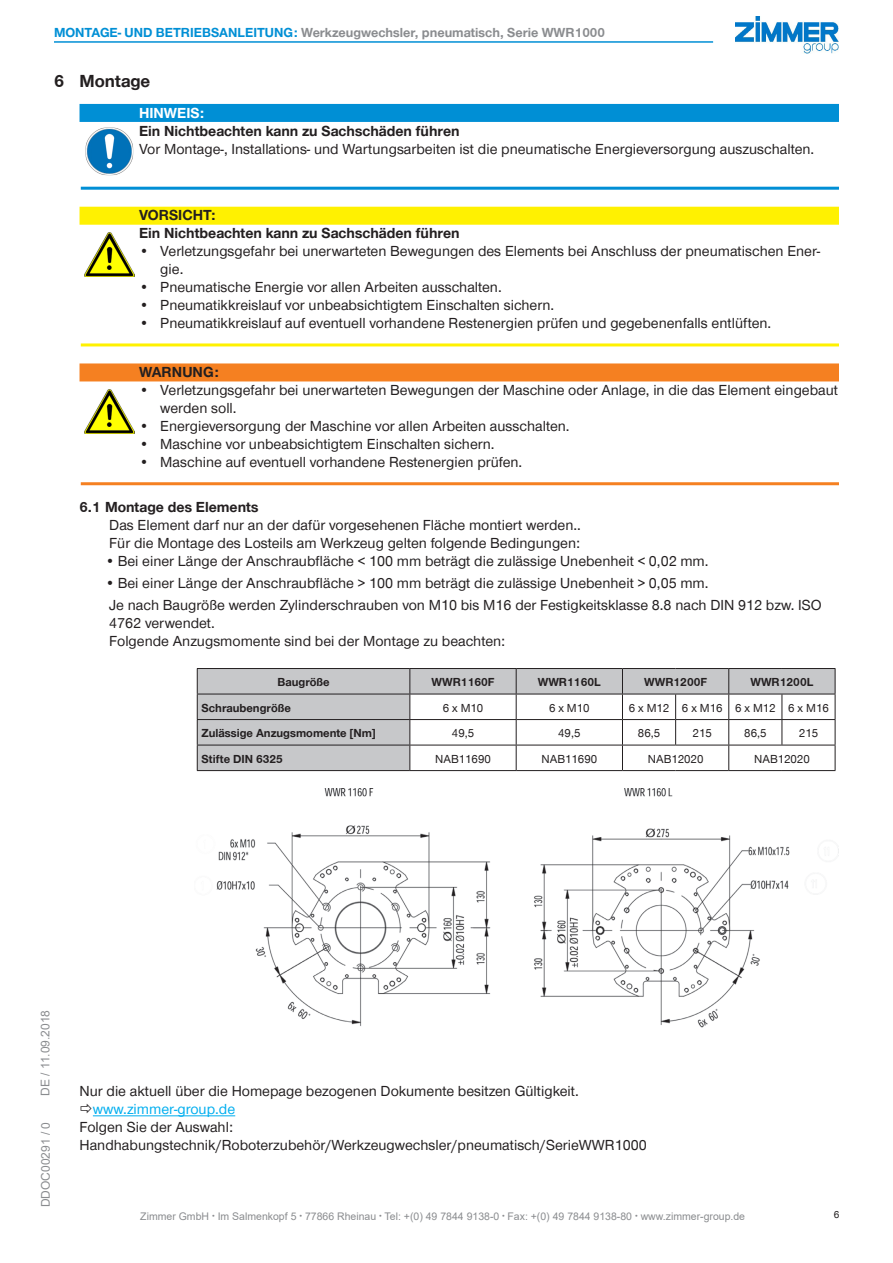
<style>
.page{position:relative;width:893px;height:1263px;background:#fff}
.page>*{position:absolute;margin:0;border:0;box-sizing:border-box;transform-origin:0 0}
.HHT_-_A4_-_Überschri{font:700 18px "Zimmer Group Sans";color:#231f20}
.HHT_-_A4_-_Text_2_10{font:15px/18px "Zimmer Group Sans";color:#231f20}
.HHT_-_A4_-_Text_1_10{font:15px "Zimmer Group Sans";color:#231f20}
.HHT_-_A4_-_HINWEIS_T{font:15px "Zimmer Group Sans";color:#231f20}
.HHT_-_A4_-_VORSICHT{font:700 15px "Zimmer Group Sans";color:#231f20}
.HHT_-_A4_-_HINWEIS_T-2{font:700 15px "Zimmer Group Sans";color:#231f20}
.HHT_-_A4_-Überschrif{font:700 15px "Zimmer Group Sans";color:#231f20}
.HHT_-_A4_-_Text_1_10-2{font:15px "Zimmer Group Sans";color:#00aeef}
.HHT_-_A4_-_HINWEIS_F{font:700 15px "Zimmer Group Sans";color:#fff}
.HHT_-_A4_-_WARNUNG_F{font:700 15px "Zimmer Group Sans";color:#231f20}
.t1{font:700 13.5px "Zimmer Group Sans";color:#8a8c8f}
.t2{font:700 12px "Zimmer Group Sans";color:#231f20}
.t3{font:12px "Zimmer Group Sans";color:#231f20}
.t4{font:12px "Arial";color:#8a8c8f}
.t5{font:10.5px "Arial";color:#8a8c8f}
.t6{font:10.5px "Zimmer Group Sans";color:#231f20}
.s1{color:#008fd5}
</style>
<div class="page">
<img style="left:735px;top:17px;width:104px;height:36px">
<hr style="left:54px;top:41px;width:659px;height:2px;background:#008fd5">
<div style="left:80px;top:104px;width:759px;height:18px;background:#008fd5"></div>
<div style="left:80px;top:207px;width:759px;height:18px;background:#fff101"></div>
<div style="left:80px;top:363px;width:759px;height:18px;background:#f58021"></div>
<hr style="left:93px;top:1115px;width:142px;height:1px;background:#00aeef">
<img style="left:86px;top:128px;width:47px;height:47px">
<hr style="left:81px;top:187px;width:758px;height:3px;background:#008fd5">
<img style="left:84px;top:233px;width:51px;height:43px">
<hr style="left:81px;top:343px;width:758px;height:3px;background:#fff101">
<img style="left:84px;top:389px;width:51px;height:44px">
<hr style="left:81px;top:482px;width:758px;height:3px;background:#f58021">
<svg style="left:197px;top:668px;width:639px;height:102px"></svg>
<hr style="left:197px;top:770px;width:213px;height:1px;background:#231f20">
<hr style="left:410px;top:770px;width:106px;height:1px;background:#231f20">
<hr style="left:516px;top:770px;width:106px;height:1px;background:#231f20">
<hr style="left:622px;top:770px;width:54px;height:1px;background:#231f20">
<hr style="left:676px;top:770px;width:53px;height:1px;background:#231f20">
<hr style="left:729px;top:770px;width:53px;height:1px;background:#231f20">
<hr style="left:782px;top:770px;width:53px;height:1px;background:#231f20">
<img style="left:216px;top:788px;width:623px;height:240px">
<p class="t1" style="left:54px;top:23px;width:553px"><span class="s1">MONTAGE- UND BETRIEBSANLEITUNG:</span> Werkzeugwechsler, pneumatisch, Serie WWR1000</p>
<p class="HHT_-_A4_-_Überschri" style="left:54px;top:69px;width:98px">6 Montage</p>
<p class="HHT_-_A4_-_HINWEIS_F" style="left:139px;top:103px;width:67px">HINWEIS:</p>
<p class="HHT_-_A4_-_HINWEIS_T-2" style="left:139px;top:121px;width:322px">Ein Nichtbeachten kann zu Sachschäden führen</p>
<p class="HHT_-_A4_-_HINWEIS_T" style="left:139px;top:139px;width:677px">Vor Montage-, Installations- und Wartungsarbeiten ist die pneumatische Energieversorgung auszuschalten.</p>
<p class="HHT_-_A4_-_VORSICHT" style="left:139px;top:205px;width:78px">VORSICHT:</p>
<p class="HHT_-_A4_-_VORSICHT" style="left:139px;top:223px;width:322px">Ein Nichtbeachten kann zu Sachschäden führen</p>
<p class="HHT_-_A4_-_Text_2_10" style="left:160px;top:242px;width:661px;text-indent:-21px">• Verletzungsgefahr bei unerwarteten Bewegungen des Elements bei Anschluss der pneumatischen Ener&shy;gie.</p>
<p class="HHT_-_A4_-_Text_2_10" style="left:139px;top:278px;width:364px">• Pneumatische Energie vor allen Arbeiten ausschalten.</p>
<p class="HHT_-_A4_-_Text_2_10" style="left:139px;top:296px;width:417px">• Pneumatikkreislauf vor unbeabsichtigtem Einschalten sichern.</p>
<p class="HHT_-_A4_-_Text_2_10" style="left:139px;top:314px;width:634px">• Pneumatikkreislauf auf eventuell vorhandene Restenergien prüfen und gegebenenfalls entlüften.</p>
<p class="HHT_-_A4_-_WARNUNG_F" style="left:139px;top:362px;width:81px">WARNUNG:</p>
<p class="HHT_-_A4_-_Text_2_10" style="left:160px;top:381px;width:679px;text-indent:-21px">• Verletzungsgefahr bei unerwarteten Bewegungen der Maschine oder Anlage, in die das Element eingebaut werden soll.</p>
<p class="HHT_-_A4_-_Text_2_10" style="left:139px;top:417px;width:432px">• Energieversorgung der Maschine vor allen Arbeiten ausschalten.</p>
<p class="HHT_-_A4_-_Text_2_10" style="left:139px;top:435px;width:357px">• Maschine vor unbeabsichtigtem Einschalten sichern.</p>
<p class="HHT_-_A4_-_Text_2_10" style="left:139px;top:453px;width:385px">• Maschine auf eventuell vorhandene Restenergien prüfen.</p>
<p class="HHT_-_A4_-Überschrif" style="left:80px;top:497px;width:180px">6.1 Montage des Elements</p>
<p class="HHT_-_A4_-_Text_2_10" style="left:109px;top:515px;width:473px">Das Element darf nur an der dafür vorgesehenen Fläche montiert werden..</p>
<p class="HHT_-_A4_-_Text_2_10" style="left:109px;top:533px;width:472px">Für die Montage des Losteils am Werkzeug gelten folgende Bedingungen:</p>
<p class="HHT_-_A4_-_Text_2_10" style="left:105px;top:551px;width:605px">• Bei einer Länge der Anschraubfläche &lt; 100 mm beträgt die zulässige Unebenheit &lt; 0,02 mm.</p>
<p class="HHT_-_A4_-_Text_2_10" style="left:105px;top:573px;width:605px">• Bei einer Länge der Anschraubfläche &gt; 100 mm beträgt die zulässige Unebenheit &gt; 0,05 mm.</p>
<p class="HHT_-_A4_-_Text_2_10" style="left:109px;top:596px;width:714px">Je nach Baugröße werden Zylinderschrauben von M10 bis M16 der Festigkeitsklasse 8.8 nach DIN 912 bzw. ISO<br>4762 verwendet.</p>
<p class="HHT_-_A4_-_Text_2_10" style="left:109px;top:632px;width:397px">Folgende Anzugsmomente sind bei der Montage zu beachten:</p>
<p class="t2" style="left:277px;top:674px;width:54px">Baugröße</p>
<p class="t2" style="left:432px;top:674px;width:64px">WWR1160F</p>
<p class="t2" style="left:538px;top:674px;width:65px">WWR1160L</p>
<p class="t2" style="left:644px;top:674px;width:64px">WWR1200F</p>
<p class="t2" style="left:750px;top:674px;width:65px">WWR1200L</p>
<p class="t2" style="left:201px;top:700px;width:91px">Schraubengröße</p>
<p class="t3" style="left:443px;top:700px;width:42px">6 x M10</p>
<p class="t3" style="left:549px;top:700px;width:42px">6 x M10</p>
<p class="t3" style="left:629px;top:700px;width:42px">6 x M12</p>
<p class="t3" style="left:682px;top:700px;width:42px">6 x M16</p>
<p class="t3" style="left:735px;top:700px;width:42px">6 x M12</p>
<p class="t3" style="left:788px;top:700px;width:42px">6 x M16</p>
<p class="t2" style="left:201px;top:725px;width:176px">Zulässige Anzugsmomente [Nm]</p>
<p class="t3" style="left:452px;top:725px;width:24px">49,5</p>
<p class="t3" style="left:558px;top:725px;width:24px">49,5</p>
<p class="t3" style="left:638px;top:725px;width:24px">86,5</p>
<p class="t3" style="left:693px;top:725px;width:21px">215</p>
<p class="t3" style="left:744px;top:725px;width:24px">86,5</p>
<p class="t3" style="left:799px;top:725px;width:21px">215</p>
<p class="t2" style="left:201px;top:751px;width:83px">Stifte DIN 6325</p>
<p class="t3" style="left:435px;top:751px;width:57px">NAB11690</p>
<p class="t3" style="left:541px;top:751px;width:57px">NAB11690</p>
<p class="t3" style="left:648px;top:751px;width:57px">NAB12020</p>
<p class="t3" style="left:754px;top:751px;width:57px">NAB12020</p>
<p class="t4" style="left:37px;top:1096px;width:87px;rotate:-90deg">DE / 11.09.2018</p>
<p class="t4" style="left:37px;top:1207px;width:87px;rotate:-90deg">DDOC00291 / 0</p>
<p class="HHT_-_A4_-_Text_1_10" style="left:80px;top:1081px;width:501px">Nur die aktuell über die Homepage bezogenen Dokumente besitzen Gültigkeit.</p>
<p class="HHT_-_A4_-_Text_1_10-2" style="left:93px;top:1099px;width:144px">www.zimmer-group.de</p>
<p class="HHT_-_A4_-_Text_1_10" style="left:80px;top:1117px;width:155px">Folgen Sie der Auswahl:</p>
<p class="HHT_-_A4_-_Text_1_10" style="left:80px;top:1135px;width:569px">Handhabungstechnik/Roboterzubehör/Werkzeugwechsler/pneumatisch/SerieWWR1000</p>
<p class="t5" style="left:140px;top:1208px;width:606px">Zimmer GmbH <sup>●</sup> Im Salmenkopf 5 <sup>●</sup> 77866 Rheinau <sup>●</sup> Tel: +(0) 49 7844 9138-0 <sup>●</sup> Fax: +(0) 49 7844 9138-80 <sup>●</sup> www.zimmer-group.de</p>
<p class="t6" style="left:834px;top:1207px;width:7px">6</p>
</div>
